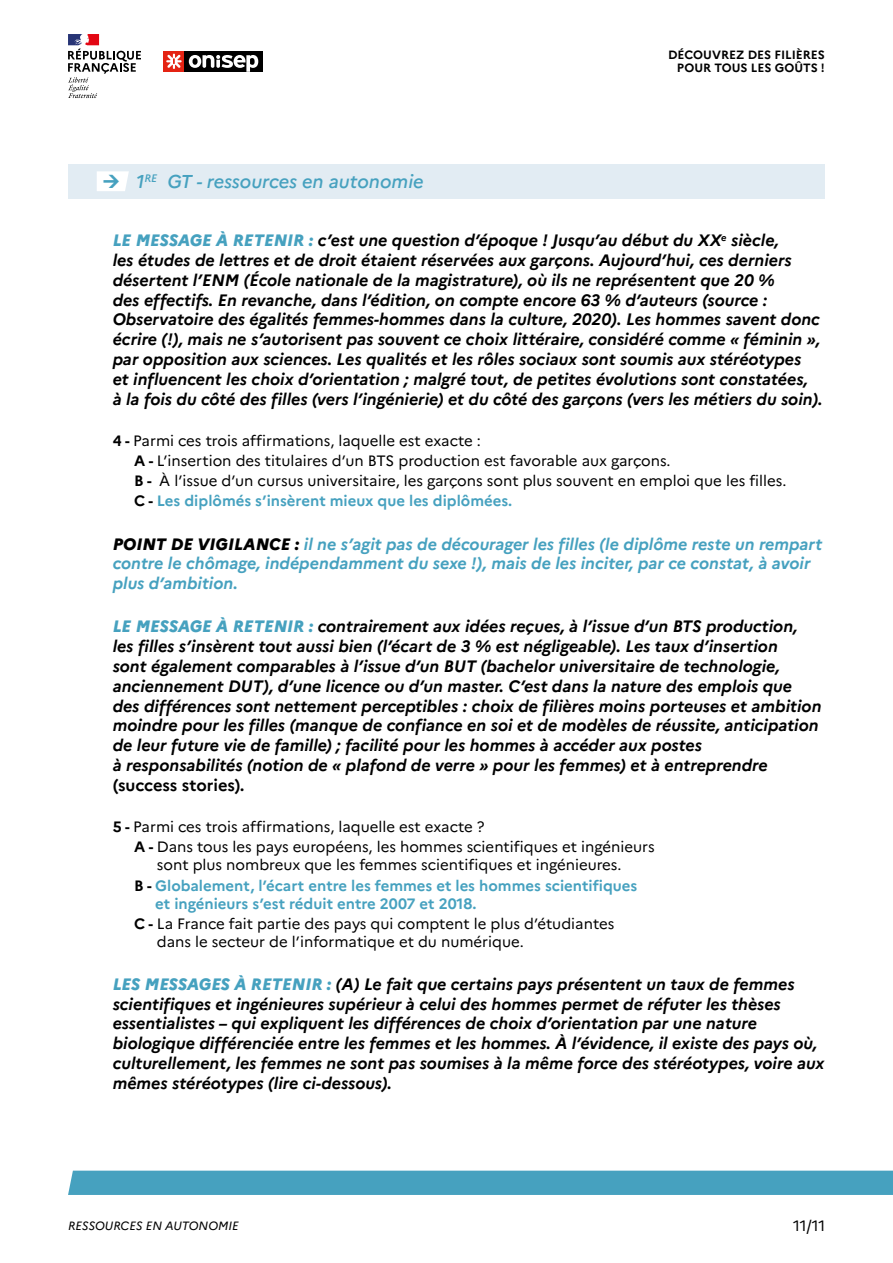
<style>
.page{position:relative;width:893px;height:1263px;background:#fff}
.page>*{position:absolute;margin:0;border:0;box-sizing:border-box;transform-origin:0 0}
.t1{font:italic 500 18.6px "Marianne";color:#46a1bf}
.t2{font:italic 700 16.5px/19.8px "Marianne";color:#000}
.t3{font:italic 700 16.5px/19.8px "Marianne";color:#46a1bf}
.t4{font:15px/20.1px "Marianne";color:#000}
.t5{font:700 15px/20.1px "Marianne";color:#46a1bf;text-align:center}
.t6{font:700 12px/13.5px "Marianne";color:#000;text-align:right}
.t7{font:italic 12px "Marianne";color:#000}
.s1{font-weight:800;color:#46a1bf}
.s2{font-weight:700}
.s3{font-weight:700;color:#46a1bf}
.s4{font-weight:800;color:#000}
.s5{font-style:normal}
.s6{font-weight:400;color:#000}
.s7{color:#000}
</style>
<div class="page">
<div style="left:68px;top:1170px;width:825px;height:25px;background:#46a1bf"></div>
<div style="left:184px;top:51px;width:79px;height:21px;background:#000"></div>
<svg style="left:189px;top:55px;width:69px;height:17px"></svg>
<div style="left:163px;top:51px;width:21px;height:21px;background:#e42313"></div>
<svg style="left:166px;top:54px;width:16px;height:15px"></svg>
<svg style="left:68px;top:34px;width:73px;height:64px"></svg>
<div style="left:68px;top:165px;width:757px;height:34px;background:#e2ecf3"></div>
<svg style="left:97px;top:171px;width:32px;height:20px"></svg>
<p class="t1" style="left:136px;top:170px;width:289px">1<sup>RE</sup> GT - ressources en autonomie</p>
<p class="t6" style="left:668px;top:48px;width:158px">DÉCOUVREZ DES FILIÈRES<br>POUR TOUS LES GOÛTS !</p>
<p class="t2" style="left:113px;top:230px;width:711px"><span class="s1">LE MESSAGE À RETENIR :</span> c’est une question d’époque ! Jusqu’au début du XX<sup>e</sup> siècle,<br>les études de lettres et de droit étaient réservées aux garçons. Aujourd’hui, ces derniers désertent l’ENM (École nationale de la magistrature), où ils ne représentent que 20 %<br>des effectifs. En revanche, dans l’édition, on compte encore 63 % d’auteurs (source :<br>Observatoire des égalités femmes-hommes dans la culture, 2020). Les hommes savent donc écrire (!), mais ne s’autorisent pas souvent ce choix littéraire, considéré comme « féminin », par opposition aux sciences. Les qualités et les rôles sociaux sont soumis aux stéréotypes<br>et influencent les choix d’orientation ; malgré tout, de petites évolutions sont constatées,<br>à la fois du côté des filles (vers l’ingénierie) et du côté des garçons (vers les métiers du soin).</p>
<p class="t4" style="left:134px;top:431px;width:654px;text-indent:-21px"><span class="s2">4 -</span> Parmi ces trois affirmations, laquelle est exacte :<br><span class="s2">A -</span> L’insertion des titulaires d’un BTS production est favorable aux garçons.<br><span class="s2">B -</span> À l’issue d’un cursus universitaire, les garçons sont plus souvent en emploi que les filles.<br><span class="s2">C -</span> <span class="s3">Les diplômés s’insèrent mieux que les diplômées.</span></p>
<p class="t3" style="left:113px;top:534px;width:711px"><span class="s4">POINT DE VIGILANCE :</span> il ne s’agit pas de décourager les filles (le diplôme reste un rempart contre le chômage, indépendamment du sexe !), mais de les inciter, par ce constat, à avoir plus d’ambition.</p>
<p class="t2" style="left:113px;top:617px;width:710px"><span class="s1">LE MESSAGE À RETENIR :</span> contrairement aux idées reçues, à l’issue d’un BTS production, les filles s’insèrent tout aussi bien (l’écart de 3 % est négligeable). Les taux d’insertion<br>sont également comparables à l’issue d’un BUT (bachelor universitaire de technologie, anciennement DUT), d’une licence ou d’un master. C’est dans la nature des emplois que des différences sont nettement perceptibles : choix de filières moins porteuses et ambition moindre pour les filles (manque de confiance en soi et de modèles de réussite, anticipation de leur future vie de famille) ; facilité pour les hommes à accéder aux postes<br>à responsabilités (notion de « plafond de verre » pour les femmes) et à entreprendre <span class="s5">(success stories)</span>.</p>
<p class="t4" style="left:134px;top:817px;width:522px;text-indent:-21px"><span class="s2">5 -</span> Parmi ces trois affirmations, laquelle est exacte ?<br><span class="s2">A -</span> Dans tous les pays européens, les hommes scientifiques et ingénieurs</p>
<p class="t5" style="left:134px;top:855px;width:505px"><span class="s6">sont plus nombreux que les femmes scientifiques et ingénieures.<br></span><span class="s7">B -</span> Globalement, l’écart entre les femmes et les hommes scientifiques</p>
<p class="t4" style="left:134px;top:893px;width:482px;text-indent:21px"><span class="s3">et ingénieurs s’est réduit entre 2007 et 2018.<br></span><span class="s2">C -</span> La France fait partie des pays qui comptent le plus d’étudiantes</p>
<p class="t4" style="left:157px;top:931px;width:369px">dans le secteur de l’informatique et du numérique.</p>
<p class="t2" style="left:113px;top:974px;width:713px"><span class="s1">LES MESSAGES À RETENIR :</span> (A) Le fait que certains pays présentent un taux de femmes scientifiques et ingénieures supérieur à celui des hommes permet de réfuter les thèses essentialistes – qui expliquent les différences de choix d’orientation par une nature biologique différenciée entre les femmes et les hommes. À l’évidence, il existe des pays où, culturellement, les femmes ne sont pas soumises à la même force des stéréotypes, voire aux mêmes stéréotypes (lire ci-dessous).</p>
<p class="t7" style="left:68px;top:1218px;width:172px">RESSOURCES EN AUTONOMIE</p>
<p class="t4" style="left:793px;top:1216px;width:34px">11/11</p>
</div>
